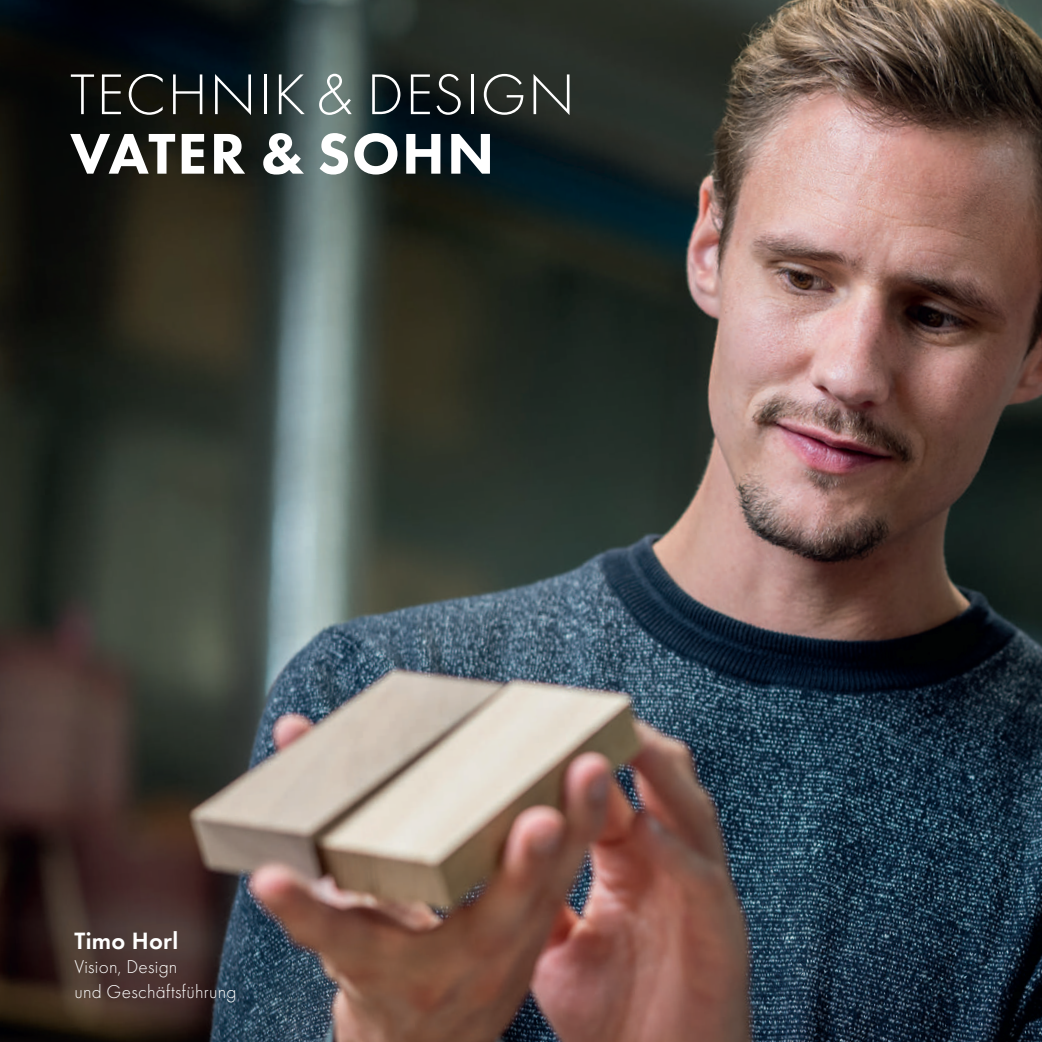
<style>
.page{position:relative;width:1042px;height:1042px;background:#fff}
.page>*{position:absolute;margin:0;border:0;box-sizing:border-box;transform-origin:0 0}
.t1{font:300 59.5px "Futura PT";letter-spacing:.03em;color:#fff}
.t2{font:800 59.5px "Futura PT";letter-spacing:.03em;color:#fff}
.t3{font:600 24.5px "Futura PT";letter-spacing:.01em;color:#fff}
.t4{font:300 19.25px/24.5px "Futura PT";letter-spacing:.015em;color:#fff}
</style>
<div class="page">
<img style="left:0;top:0;width:1042px;height:1042px">
<h1 class="t1" style="left:70px;top:61px;width:506px">TECHNIK &amp; DESIGN</h1>
<h1 class="t2" style="left:70px;top:117px;width:426px">VATER &amp; SOHN</h1>
<p class="t3" style="left:74px;top:925px;width:105px">Timo Horl</p>
<p class="t4" style="left:74px;top:955px;width:164px">Vision, Design<br>und Geschäftsführung</p>
</div>
